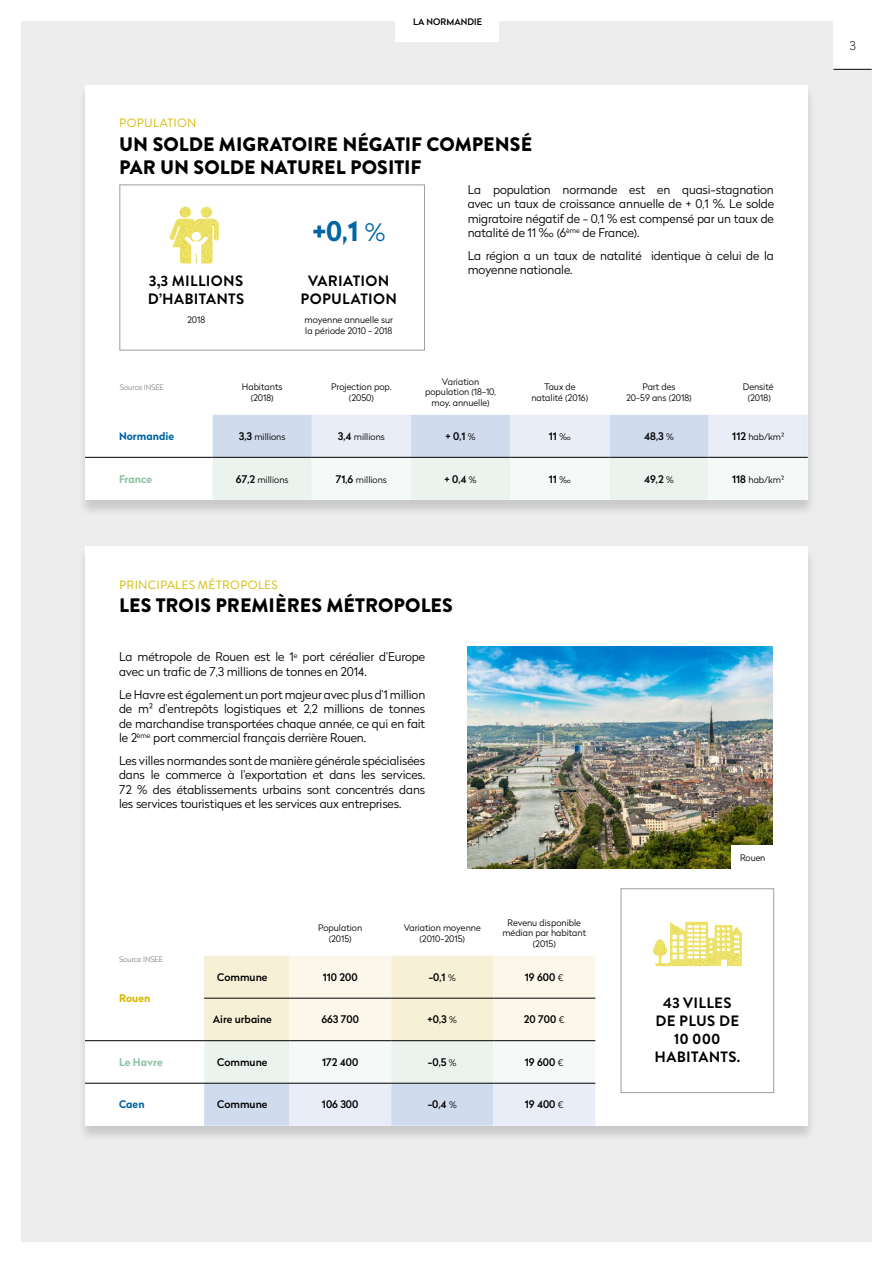
<style>
.page{position:relative;width:893px;height:1263px;background:#fff}
.page>*{position:absolute;margin:0;border:0;box-sizing:border-box;transform-origin:0 0}
.t1{font:700 27px "Radikal";color:#0065a3}
.t2{font:900 19.5px "Brandon Grotesque";color:#000}
.t3{font:700 15px "Brandon Grotesque";letter-spacing:.02em;color:#000}
.t4{font:300 12px/14.4px "Radikal";letter-spacing:-.01em;color:#000;text-align:justify}
.t5{font:12px "Brandon Grotesque";letter-spacing:.02em;color:#d4b900}
.t6{font:100 12px "Radikal";color:#000}
.t7{font:500 10.5px "Radikal";color:#000}
.t8{font:700 10.5px "Radikal";color:#0065a3}
.t9{font:700 10.5px "Radikal";color:#8ec3a5}
.t10{font:700 10.5px "Radikal";color:#d4b900}
.t11{font:300 9px/10.8px "Radikal";color:#000;text-align:center}
.t12{font:500 9px "Radikal";letter-spacing:.01em;color:#000}
.t13{font:300 7.5px "Radikal";letter-spacing:-.01em;color:#878787}
.s1{font-weight:300;font-size:24px}
.s2{font-weight:500;font-size:10.5px}
.s3{font-weight:300;font-size:9px}
</style>
<div class="page">
<div style="left:21px;top:21px;width:851px;height:1221px;background:#ededed"></div>
<div style="left:77px;top:547px;width:739px;height:595px;background:#000;opacity:.15"></div>
<div style="left:85px;top:547px;width:723px;height:579px;background:#fff"></div>
<div style="left:396px;top:1px;width:103px;height:41px;background:#fff"></div>
<div style="left:833px;top:21px;width:39px;height:49px;background:#fff"></div>
<hr style="left:833px;top:69px;width:39px;height:1px;background:#000">
<div style="left:77px;top:85px;width:739px;height:432px;background:#000;opacity:.15"></div>
<div style="left:85px;top:85px;width:723px;height:415px;background:#fff"></div>
<svg style="left:85px;top:415px;width:723px;height:85px"></svg>
<hr style="left:85px;top:457px;width:128px;height:1px;background:#000">
<hr style="left:213px;top:457px;width:99px;height:1px;background:#000">
<hr style="left:312px;top:457px;width:99px;height:1px;background:#000">
<hr style="left:411px;top:457px;width:99px;height:1px;background:#000">
<hr style="left:510px;top:457px;width:99px;height:1px;background:#000">
<hr style="left:609px;top:457px;width:100px;height:1px;background:#000">
<hr style="left:709px;top:457px;width:99px;height:1px;background:#000">
<div style="left:119px;top:184px;width:306px;height:166px;background:#fff;border:1px solid #9d9d9c"></div>
<img style="left:169px;top:207px;width:50px;height:56px">
<svg style="left:85px;top:956px;width:510px;height:170px"></svg>
<hr style="left:204px;top:998px;width:85px;height:1px;background:#000">
<hr style="left:289px;top:998px;width:102px;height:1px;background:#000">
<hr style="left:391px;top:998px;width:102px;height:1px;background:#000">
<hr style="left:493px;top:998px;width:102px;height:1px;background:#000">
<hr style="left:85px;top:1040px;width:119px;height:1px;background:#000">
<hr style="left:204px;top:1040px;width:85px;height:1px;background:#000">
<hr style="left:289px;top:1040px;width:102px;height:1px;background:#000">
<hr style="left:391px;top:1040px;width:102px;height:1px;background:#000">
<hr style="left:493px;top:1040px;width:102px;height:1px;background:#000">
<hr style="left:85px;top:1083px;width:119px;height:1px;background:#000">
<hr style="left:204px;top:1083px;width:85px;height:1px;background:#000">
<hr style="left:289px;top:1083px;width:102px;height:1px;background:#000">
<hr style="left:391px;top:1083px;width:102px;height:1px;background:#000">
<hr style="left:493px;top:1083px;width:102px;height:1px;background:#000">
<div style="left:621px;top:888px;width:153px;height:205px;background:#fff;border:1px solid #9d9d9c"></div>
<img style="left:653px;top:922px;width:89px;height:44px">
<img style="left:467px;top:647px;width:306px;height:221px">
<div style="left:732px;top:845px;width:42px;height:24px;background:#fff"></div>
<p class="t12" style="left:413px;top:15px;width:71px">LA NORMANDIE</p>
<p class="t5" style="left:119px;top:115px;width:79px">POPULATION</p>
<p class="t2" style="left:119px;top:130px;width:414px">UN SOLDE MIGRATOIRE NÉGATIF COMPENSÉ</p>
<p class="t2" style="left:119px;top:154px;width:304px">PAR UN SOLDE NATUREL POSITIF</p>
<p class="t3" style="left:149px;top:271px;width:96px">3,3 MILLIONS</p>
<p class="t3" style="left:148px;top:289px;width:98px">D’HABITANTS</p>
<p class="t11" style="left:187px;top:315px;width:20px">2018</p>
<p class="t1" style="left:312px;top:211px;width:75px">+0,1 <span class="s1">%</span></p>
<p class="t3" style="left:308px;top:271px;width:83px">VARIATION</p>
<p class="t3" style="left:301px;top:289px;width:98px">POPULATION</p>
<p class="t11" style="left:305px;top:315px;width:90px;text-align:left">moyenne annuelle sur la période 2010 - 2018</p>
<p class="t4" style="left:468px;top:182px;width:308px">La population normande est en quasi-stagnation avec un taux de croissance annuelle de + 0,1 %. Le solde migratoire négatif de - 0,1 % est compensé par un taux de natalité de 11 ‰ (6<sup>ème</sup> de France).</p>
<p class="t4" style="left:468px;top:248px;width:308px">La région a un taux de natalité identique à celui de la moyenne nationale.</p>
<p class="t13" style="left:120px;top:382px;width:46px">Source INSEE</p>
<p class="t11" style="left:242px;top:381px;width:42px">Habitants</p>
<p class="t11" style="left:251px;top:392px;width:25px">(2018)</p>
<p class="t11" style="left:331px;top:381px;width:62px">Projection pop.</p>
<p class="t11" style="left:349px;top:392px;width:27px">(2050)</p>
<p class="t11" style="left:425px;top:376px;width:72px">Variation population (18-10, moy. annuelle)</p>
<p class="t11" style="left:531px;top:381px;width:58px">Taux de natalité (2016)</p>
<p class="t11" style="left:626px;top:381px;width:67px">Part des<br>20-59 ans (2018)</p>
<p class="t11" style="left:743px;top:381px;width:32px">Densité (2018)</p>
<p class="t8" style="left:119px;top:428px;width:57px">Normandie</p>
<p class="t11" style="left:239px;top:431px;width:48px"><span class="s2">3,3</span> millions</p>
<p class="t11" style="left:338px;top:431px;width:49px"><span class="s2">3,4</span> millions</p>
<p class="t7" style="left:445px;top:429px;width:32px">+ 0,1 <span class="s3">%</span></p>
<p class="t7" style="left:549px;top:429px;width:23px">11 <span class="s3">‰</span></p>
<p class="t7" style="left:644px;top:429px;width:31px">48,3 <span class="s3">%</span></p>
<p class="t11" style="left:732px;top:431px;width:53px"><span class="s2">112</span> hab/km²</p>
<p class="t9" style="left:119px;top:471px;width:35px">France</p>
<p class="t11" style="left:236px;top:474px;width:54px"><span class="s2">67,2</span> millions</p>
<p class="t11" style="left:336px;top:474px;width:53px"><span class="s2">71,6</span> millions</p>
<p class="t7" style="left:445px;top:471px;width:34px">+ 0,4 <span class="s3">%</span></p>
<p class="t7" style="left:549px;top:471px;width:23px">11 <span class="s3">‰</span></p>
<p class="t7" style="left:644px;top:471px;width:31px">49,2 <span class="s3">%</span></p>
<p class="t11" style="left:732px;top:474px;width:54px"><span class="s2">118</span> hab/km²</p>
<p class="t5" style="left:119px;top:577px;width:160px">PRINCIPALES MÉTROPOLES</p>
<p class="t2" style="left:119px;top:592px;width:335px">LES TROIS PREMIÈRES MÉTROPOLES</p>
<p class="t4" style="left:119px;top:650px;width:308px">La métropole de Rouen est le 1<sup>e</sup> port céréalier d’Europe avec un trafic de 7,3 millions de tonnes en 2014.</p>
<p class="t4" style="left:119px;top:687px;width:308px">Le Havre est également un port majeur avec plus d’1 million de m² d’entrepôts logistiques et 2,2 millions de tonnes de marchandise transportées chaque année, ce qui en fait le 2<sup>ème</sup> port commercial français derrière Rouen.</p>
<p class="t4" style="left:119px;top:753px;width:308px">Les villes normandes sont de manière générale spécialisées dans le commerce à l’exportation et dans les services.<br>72 % des établissements urbains sont concentrés dans les services touristiques et les services aux entreprises.</p>
<p class="t13" style="left:119px;top:953px;width:46px">Source INSEE</p>
<p class="t10" style="left:119px;top:991px;width:33px">Rouen</p>
<p class="t11" style="left:318px;top:922px;width:46px">Population</p>
<p class="t11" style="left:329px;top:933px;width:25px">(2015)</p>
<p class="t11" style="left:404px;top:922px;width:79px">Variation moyenne (2010-2015)</p>
<p class="t11" style="left:502px;top:916px;width:85px">Revenu disponible médian par habitant</p>
<p class="t11" style="left:533px;top:938px;width:25px">(2015)</p>
<p class="t7" style="left:217px;top:969px;width:52px">Commune</p>
<p class="t7" style="left:323px;top:969px;width:36px">110 200</p>
<p class="t7" style="left:429px;top:969px;width:29px">-0,1 <span class="s3">%</span></p>
<p class="t7" style="left:525px;top:969px;width:40px">19 600 <span class="s3">€</span></p>
<p class="t7" style="left:213px;top:1012px;width:61px">Aire urbaine</p>
<p class="t7" style="left:321px;top:1012px;width:39px">663 700</p>
<p class="t7" style="left:428px;top:1012px;width:31px">+0,3 <span class="s3">%</span></p>
<p class="t7" style="left:524px;top:1012px;width:42px">20 700 <span class="s3">€</span></p>
<p class="t9" style="left:119px;top:1054px;width:45px">Le Havre</p>
<p class="t7" style="left:217px;top:1054px;width:52px">Commune</p>
<p class="t7" style="left:322px;top:1054px;width:38px">172 400</p>
<p class="t7" style="left:428px;top:1054px;width:30px">-0,5 <span class="s3">%</span></p>
<p class="t7" style="left:525px;top:1054px;width:40px">19 600 <span class="s3">€</span></p>
<p class="t8" style="left:119px;top:1097px;width:27px">Caen</p>
<p class="t7" style="left:217px;top:1097px;width:52px">Commune</p>
<p class="t7" style="left:322px;top:1097px;width:38px">106 300</p>
<p class="t7" style="left:428px;top:1097px;width:30px">-0,4 <span class="s3">%</span></p>
<p class="t7" style="left:525px;top:1097px;width:41px">19 400 <span class="s3">€</span></p>
<p class="t11" style="left:740px;top:852px;width:27px">Rouen</p>
<p class="t3" style="left:663px;top:992px;width:70px">43 VILLES</p>
<p class="t3" style="left:655px;top:1010px;width:85px">DE PLUS DE</p>
<p class="t3" style="left:674px;top:1028px;width:48px">10 000</p>
<p class="t3" style="left:655px;top:1046px;width:87px">HABITANTS.</p>
<p class="t6" style="left:849px;top:37px;width:8px">3</p>
</div>
